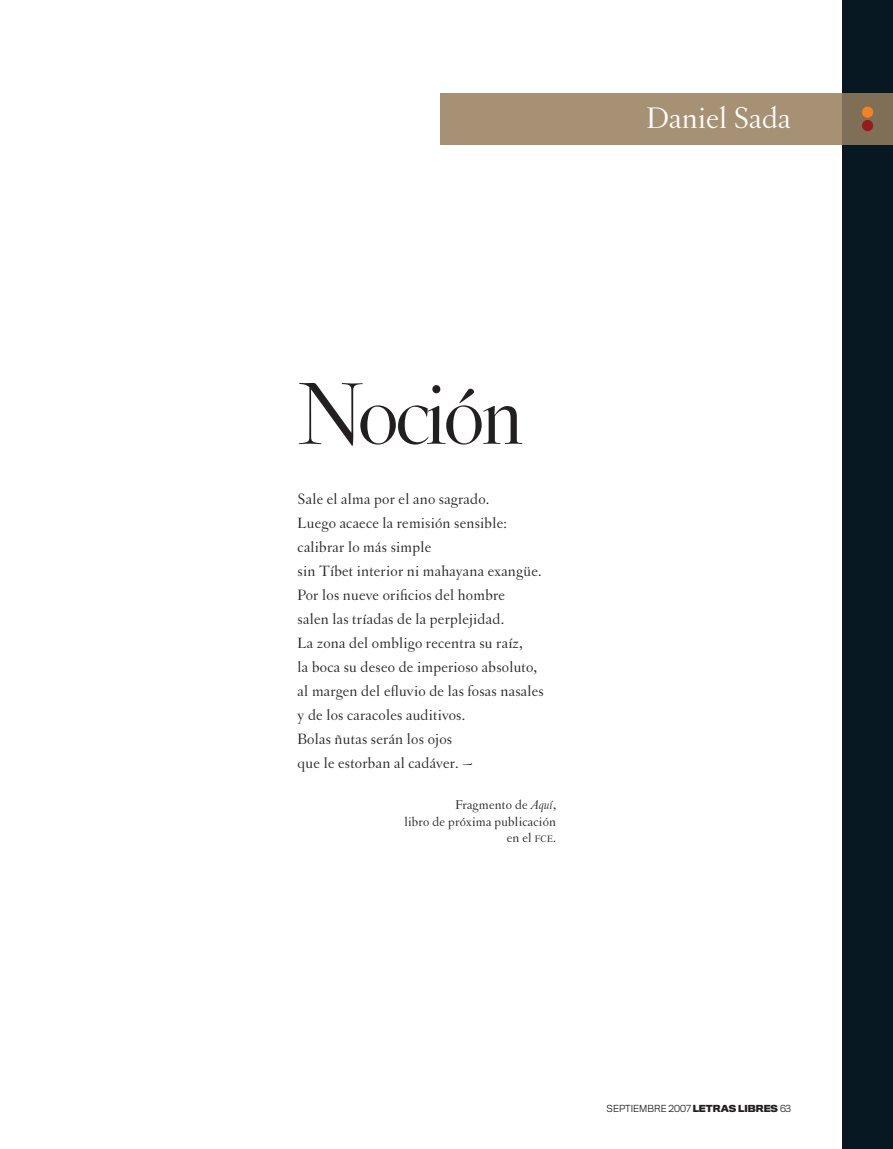
<style>
.page{position:relative;width:893px;height:1149px;background:#fff}
.page>*{position:absolute;margin:0;border:0;box-sizing:border-box;transform-origin:0 0}
.t1{font:93px "Letras Display";letter-spacing:-.02em;color:#231f20}
.t2{font:31.5px "Letras Oldstyle";color:#fff}
.t3{font:15.75px/24px "Letras Oldstyle";letter-spacing:.015em;color:#231f20}
.t4{font:13.5px/16.5px "Letras Oldstyle";letter-spacing:.015em;color:#231f20;text-align:right}
.t5{font:300 9px "Titling Gothic FB Normal";color:#231f20}
.s1{font-style:italic}
.s2{font-size:10.2px}
.s3{font-weight:700}
</style>
<div class="page">
<div style="left:842px;top:0;width:51px;height:1148px;background:#071822"></div>
<div style="left:440px;top:93px;width:402px;height:52px;background:#a79174"></div>
<div style="left:842px;top:93px;width:51px;height:52px;background:#806f57"></div>
<div style="left:862px;top:107px;width:11px;height:10px;background:#f58220;border-radius:50%"></div>
<div style="left:862px;top:107px;width:11px;height:10px;border:1px solid #f58220;border-radius:50%"></div>
<div style="left:862px;top:120px;width:11px;height:11px;background:#981a1e;border-radius:50%"></div>
<div style="left:862px;top:120px;width:11px;height:11px;border:1px solid #981a1e;border-radius:50%"></div>
<h2 class="t2" style="left:646px;top:100px;width:146px">Daniel Sada</h2>
<h1 class="t1" style="left:299px;top:362px;width:225px">Noción</h1>
<p class="t3" style="left:298px;top:487px;width:248px">Sale el alma por el ano sagrado.<br>Luego acaece la remisión sensible: calibrar lo más simple<br>sin Tíbet interior ni mahayana exangüe.<br>Por los nueve orificios del hombre<br>salen las tríadas de la perplejidad.<br>La zona del ombligo recentra su raíz,<br>la boca su deseo de imperioso absoluto, al margen del efluvio de las fosas nasales y de los caracoles auditivos.<br>Bolas ñutas serán los ojos<br>que le estorban al cadáver. ~</p>
<p class="t4" style="left:404px;top:796px;width:153px">Fragmento de <span class="s1">Aquí</span>,<br>libro de próxima publicación en el <span class="s2">fce</span>.</p>
<p class="t5" style="left:607px;top:1102px;width:186px">SEPTIEMBRE 2007 <span class="s3">LETRAS LIBRES</span> 63</p>
</div>
